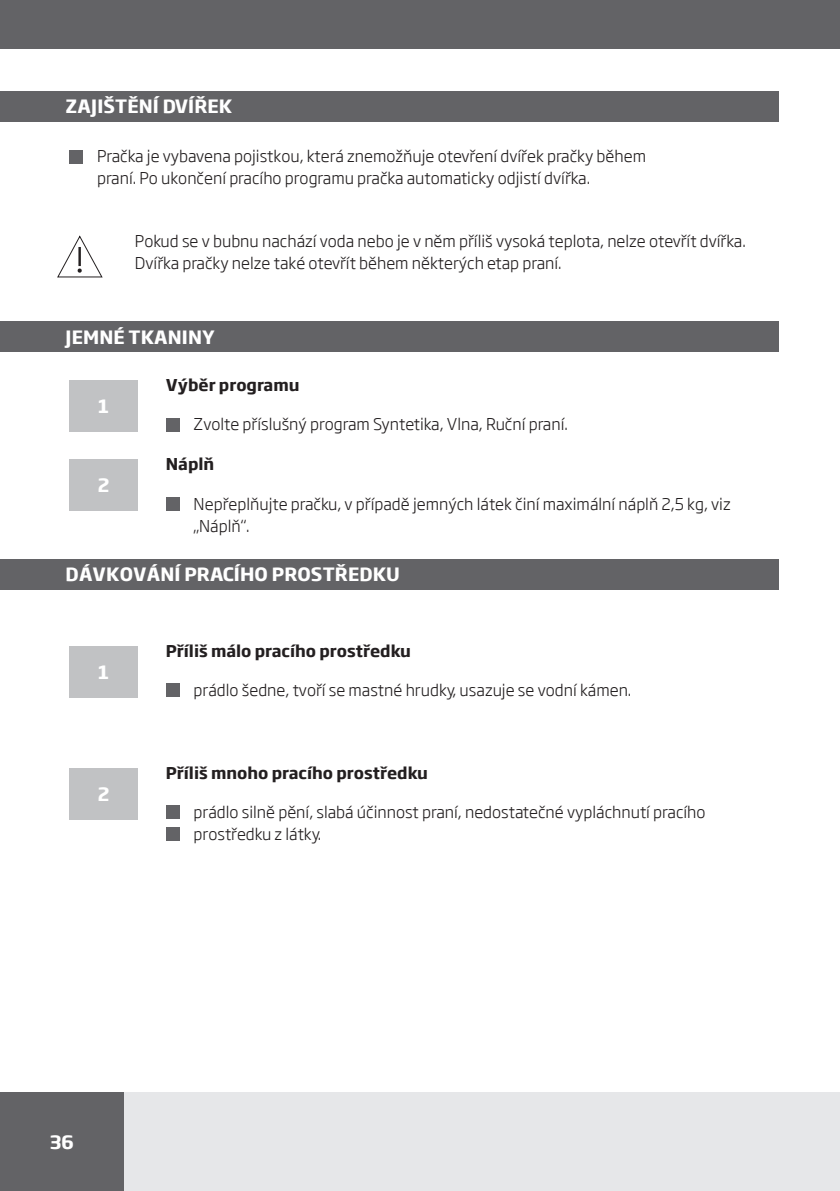
<style>
.page{position:relative;width:840px;height:1191px;background:#fff}
.page>*{position:absolute;margin:0;border:0;box-sizing:border-box;transform-origin:0 0}
.BODY-PODSTAWOWE_szanowny-kliencie{font:700 18px "Soho Gothic Pro";letter-spacing:.005em;color:#fff}
.BODY-PODSTAWOWE_szanowny-kliencie-2{font:300 16px/22px "Soho Gothic Pro";color:#231f20}
.BODY-PODSTAWOWE_szanowny-kliencie-3{font:700 16px "Soho Gothic Pro";color:#231f20}
</style>
<div class="page">
<div style="left:0;top:91px;width:777px;height:30px;background:#636366"></div>
<div style="left:0;top:559px;width:777px;height:30px;background:#636366"></div>
<div style="left:0;top:322px;width:777px;height:30px;background:#636366"></div>
<div style="left:69px;top:150px;width:14px;height:13px;background:#636366"></div>
<div style="left:69px;top:380px;width:68px;height:51px;background:#c1c2c4"></div>
<div style="left:69px;top:646px;width:68px;height:51px;background:#c1c2c4"></div>
<div style="left:69px;top:460px;width:68px;height:51px;background:#c1c2c4"></div>
<div style="left:69px;top:768px;width:68px;height:51px;background:#c1c2c4"></div>
<div style="left:166px;top:418px;width:13px;height:13px;background:#636366"></div>
<div style="left:166px;top:683px;width:13px;height:14px;background:#636366"></div>
<div style="left:166px;top:805px;width:13px;height:14px;background:#636366"></div>
<div style="left:166px;top:827px;width:13px;height:13px;background:#636366"></div>
<div style="left:166px;top:497px;width:13px;height:14px;background:#636366"></div>
<svg style="left:57px;top:235px;width:46px;height:43px"></svg>
<div style="left:0;top:0;width:839px;height:49px;background:#636366"></div>
<div style="left:0;top:1092px;width:839px;height:99px;background:#e6e7e9"></div>
<div style="left:0;top:1092px;width:124px;height:99px;background:#636366"></div>
<p class="BODY-PODSTAWOWE_szanowny-kliencie" style="left:66px;top:92px;width:168px">ZAJIŠTĚNÍ DVÍŘEK</p>
<p class="BODY-PODSTAWOWE_szanowny-kliencie-2" style="left:97px;top:144px;width:550px">Pračka je vybavena pojistkou, která znemožňuje otevření dvířek pračky během praní. Po ukončení pracího programu pračka automaticky odjistí dvířka.</p>
<p class="BODY-PODSTAWOWE_szanowny-kliencie-2" style="left:135px;top:229px;width:612px">Pokud se v bubnu nachází voda nebo je v něm příliš vysoká teplota, nelze otevřít dvířka.<br>Dvířka pračky nelze také otevřít během některých etap praní.</p>
<p class="BODY-PODSTAWOWE_szanowny-kliencie" style="left:66px;top:323px;width:151px">JEMNÉ TKANINY</p>
<p class="BODY-PODSTAWOWE_szanowny-kliencie" style="left:98px;top:392px;width:12px">1</p>
<p class="BODY-PODSTAWOWE_szanowny-kliencie" style="left:98px;top:471px;width:13px">2</p>
<p class="BODY-PODSTAWOWE_szanowny-kliencie-3" style="left:166px;top:372px;width:135px">Výběr programu</p>
<p class="BODY-PODSTAWOWE_szanowny-kliencie-2" style="left:193px;top:412px;width:375px">Zvolte příslušný program Syntetika, Vlna, Ruční praní.</p>
<p class="BODY-PODSTAWOWE_szanowny-kliencie-3" style="left:166px;top:452px;width:50px">Náplň</p>
<p class="BODY-PODSTAWOWE_szanowny-kliencie-2" style="left:193px;top:492px;width:538px">Nepřeplňujte pračku, v případě jemných látek činí maximální náplň 2,5 kg, viz „Náplň“.</p>
<p class="BODY-PODSTAWOWE_szanowny-kliencie" style="left:66px;top:560px;width:336px">DÁVKOVÁNÍ PRACÍHO PROSTŘEDKU</p>
<p class="BODY-PODSTAWOWE_szanowny-kliencie" style="left:98px;top:658px;width:12px">1</p>
<p class="BODY-PODSTAWOWE_szanowny-kliencie" style="left:98px;top:780px;width:13px">2</p>
<p class="BODY-PODSTAWOWE_szanowny-kliencie-3" style="left:166px;top:638px;width:246px">Příliš málo pracího prostředku</p>
<p class="BODY-PODSTAWOWE_szanowny-kliencie-2" style="left:193px;top:678px;width:439px">prádlo šedne, tvoří se mastné hrudky, usazuje se vodní kámen.</p>
<p class="BODY-PODSTAWOWE_szanowny-kliencie-3" style="left:166px;top:760px;width:263px">Příliš mnoho pracího prostředku</p>
<p class="BODY-PODSTAWOWE_szanowny-kliencie-2" style="left:193px;top:800px;width:513px">prádlo silně pění, slabá účinnost praní, nedostatečné vypláchnutí pracího prostředku z látky.</p>
<p class="BODY-PODSTAWOWE_szanowny-kliencie" style="left:50px;top:1127px;width:26px">36</p>
</div>
